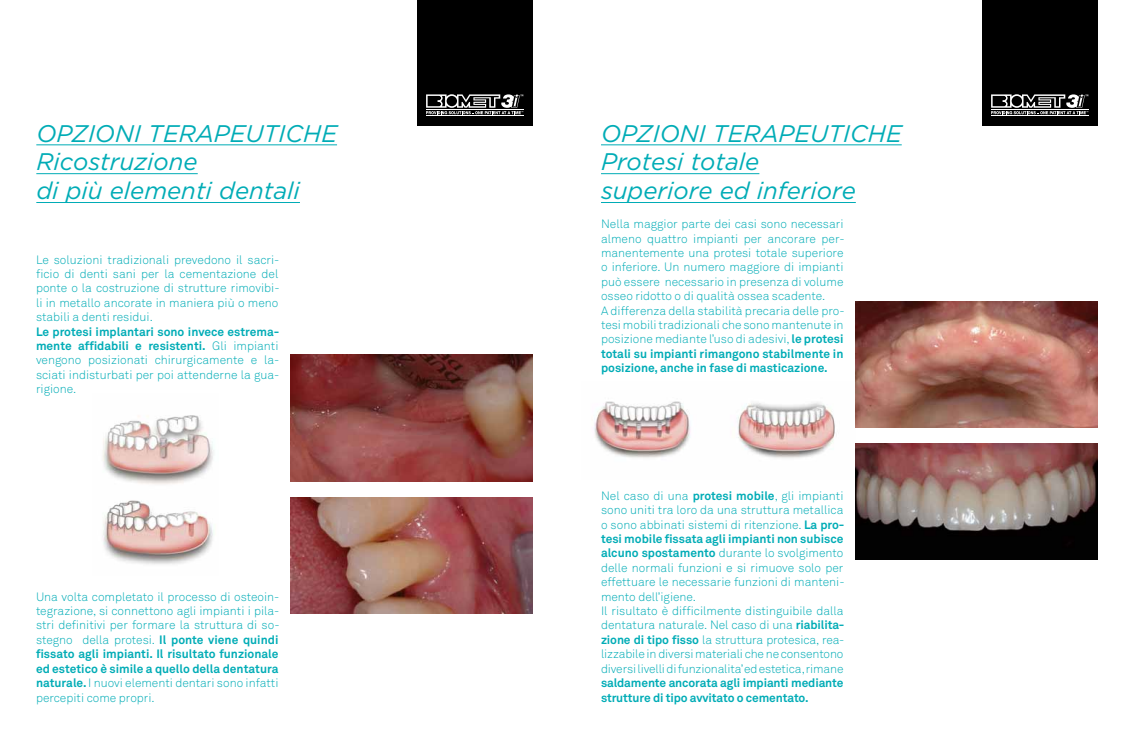
<style>
.page{position:relative;width:1134px;height:752px;background:#fff}
.page>*{position:absolute;margin:0;border:0;box-sizing:border-box;transform-origin:0 0}
.t1{font:italic 24px/28.8px "Gotham";color:#00acb6}
.t2{font:300 12px/14.4px "Akkurat";color:#00acb6;text-align:justify}
.t3{font:700 12px/14.4px "Akkurat";letter-spacing:-.01em;color:#00acb6}
.s1{font-weight:700}
</style>
<div class="page">
<hr style="left:601px;top:144px;width:301px;height:1px;background:#00acb6">
<hr style="left:601px;top:173px;width:158px;height:1px;background:#00acb6">
<hr style="left:601px;top:202px;width:255px;height:1px;background:#00acb6">
<hr style="left:36px;top:144px;width:301px;height:1px;background:#00acb6">
<hr style="left:36px;top:173px;width:162px;height:1px;background:#00acb6">
<hr style="left:36px;top:202px;width:264px;height:1px;background:#00acb6">
<img style="left:594px;top:401px;width:241px;height:58px">
<img style="left:102px;top:415px;width:112px;height:70px">
<img style="left:103px;top:500px;width:111px;height:65px">
<img style="left:290px;top:354px;width:243px;height:127px">
<img style="left:290px;top:497px;width:243px;height:116px">
<img style="left:855px;top:301px;width:243px;height:126px">
<img style="left:855px;top:443px;width:243px;height:116px">
<div style="left:418px;top:0;width:115px;height:125px;background:#000"></div>
<svg style="left:426px;top:94px;width:97px;height:20px"></svg>
<hr style="left:426px;top:109px;width:97px;height:1px;background:#fff">
<hr style="left:426px;top:115px;width:97px;height:1px;background:#fff">
<div style="left:983px;top:0;width:115px;height:125px;background:#000"></div>
<svg style="left:991px;top:94px;width:97px;height:20px"></svg>
<hr style="left:991px;top:109px;width:97px;height:1px;background:#fff">
<hr style="left:991px;top:115px;width:97px;height:1px;background:#fff">
<h1 class="t1" style="left:36px;top:118px;width:302px">OPZIONI TERAPEUTICHE<br>Ricostruzione<br>di più elementi dentali</h1>
<p class="t2" style="left:36px;top:252px;width:245px">Le soluzioni tradizionali prevedono il sacri&shy;ficio di denti sani per la cementazione del ponte o la costruzione di strutture rimovibi&shy;li in metallo ancorate in maniera più o meno stabili a denti residui.</p>
<p class="t2" style="left:36px;top:324px;width:245px"><span class="s1">Le protesi implantari sono invece estrema&shy;mente affidabili e resistenti.</span> Gli impianti vengono posizionati chirurgicamente e la&shy;sciati indisturbati per poi attenderne la gua&shy;rigione.</p>
<p class="t2" style="left:36px;top:588px;width:245px">Una volta completato il processo di osteoin&shy;tegrazione, si connettono agli impianti i pila&shy;stri definitivi per formare la struttura di so&shy;stegno della protesi. <span class="s1">Il ponte viene quindi fissato agli impianti. Il risultato funzionale ed estetico è simile a quello della dentatura naturale.</span> I nuovi elementi dentari sono infatti percepiti come propri.</p>
<h1 class="t1" style="left:601px;top:118px;width:302px">OPZIONI TERAPEUTICHE<br>Protesi totale<br>superiore ed inferiore</h1>
<p class="t2" style="left:601px;top:216px;width:245px;text-align:left">Nella maggior parte dei casi sono necessari almeno quattro impianti per ancorare per&shy;manentemente una protesi totale superiore o inferiore. Un numero maggiore di impianti può essere necessario in presenza di volume osseo ridotto o di qualità ossea scadente.<br>A differenza della stabilità precaria delle pro&shy;tesi mobili tradizionali che sono mantenute in posizione mediante l’uso di adesivi, <span class="s1">le protesi totali su impianti rimangono stabilmente in posizione, anche in fase di masticazione.</span></p>
<p class="t2" style="left:601px;top:488px;width:245px;text-align:left">Nel caso di una <span class="s1">protesi mobile</span>, gli impianti sono uniti tra loro da una struttura metallica o sono abbinati sistemi di ritenzione. <span class="s1">La pro&shy;tesi mobile fissata agli impianti non subisce alcuno spostamento</span> durante lo svolgimento delle normali funzioni e si rimuove solo per effettuare le necessarie funzioni di manteni&shy;mento dell’igiene.<br>Il risultato è difficilmente distinguibile dalla dentatura naturale. Nel caso di una <span class="s1">riabilita&shy;zione di tipo fisso</span> la struttura protesica, rea&shy;lizzabile in diversi materiali che ne consentono diversi livelli di funzionalita’ ed estetica, rimane</p>
<p class="t3" style="left:601px;top:675px;width:244px">saldamente ancorata agli impianti mediante strutture di tipo avvitato o cementato.</p>
</div>
